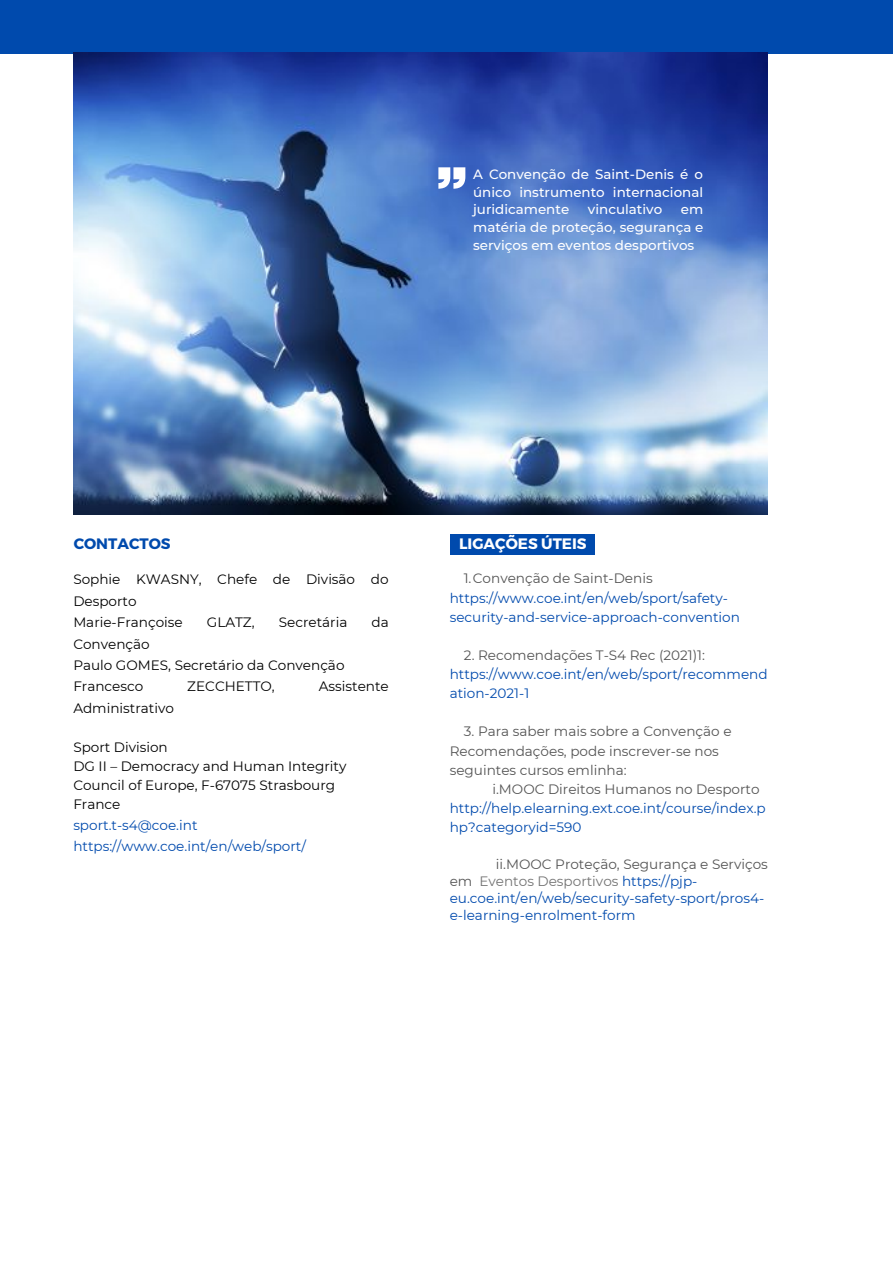
<style>
.page{position:relative;width:893px;height:1264px;background:#fff}
.page>*{position:absolute;margin:0;border:0;box-sizing:border-box;transform-origin:0 0}
.t1{font:700 15.15px "Montserrat";color:#fff}
.t2{font:700 15.15px "Montserrat";color:#004aad}
.t3{font:13.65px/19px "Montserrat";color:#004aad}
.t4{font:13.65px/21.3px "Montserrat";color:#000}
.t5{font:13.65px/19px "Montserrat";color:#545454}
.t6{font:500 13.35px/17.9px "Montserrat";color:#fff;text-align:justify}
.s1{color:#545454}
.s2{color:#737373}
</style>
<div class="page">
<div style="left:0;top:0;width:892px;height:53px;background:#004aad"></div>
<img style="left:74px;top:52px;width:693px;height:462px">
<div style="left:450px;top:534px;width:144px;height:20px;background:#004aad"></div>
<svg style="left:438px;top:167px;width:27px;height:22px"></svg>
<p class="t6" style="left:473px;top:165px;width:231px">A Convenção de Saint-Denis é o único instrumento internacional juridicamente</p>
<p class="t6" style="left:588px;top:201px;width:76px">vinculativo</p>
<p class="t6" style="left:473px;top:201px;width:232px;text-indent:208px">em matéria de proteção, segurança e serviços em eventos desportivos</p>
<p class="t2" style="left:74px;top:534px;width:98px">CONTACTOS</p>
<p class="t4" style="left:73px;top:569px;width:317px">Sophie KWASNY, Chefe de Divisão do<br>Desporto</p>
<p class="t4" style="left:73px;top:611px;width:111px">Marie-Françoise</p>
<p class="t4" style="left:207px;top:611px;width:49px">GLATZ,</p>
<p class="t4" style="left:279px;top:611px;width:70px">Secretária</p>
<p class="t4" style="left:371px;top:611px;width:19px">da</p>
<p class="t4" style="left:73px;top:633px;width:78px">Convenção</p>
<p class="t4" style="left:73px;top:654px;width:273px">Paulo GOMES, Secretário da Convenção</p>
<p class="t4" style="left:73px;top:675px;width:71px">Francesco</p>
<p class="t4" style="left:187px;top:675px;width:89px">ZECCHETTO,</p>
<p class="t4" style="left:319px;top:675px;width:71px">Assistente</p>
<p class="t4" style="left:73px;top:697px;width:102px">Administrativo</p>
<p class="t4" style="left:73px;top:736px;width:96px">Sport Division</p>
<p class="t4" style="left:73px;top:755px;width:274px">DG II – Democracy and Human Integrity</p>
<p class="t4" style="left:73px;top:774px;width:263px">Council of Europe, F-67075 Strasbourg</p>
<p class="t4" style="left:73px;top:793px;width:49px">France</p>
<p class="t3" style="left:73px;top:815px;width:126px">sport.t-s4@coe.int</p>
<p class="t3" style="left:73px;top:836px;width:234px">https://www.coe.int/en/web/sport/</p>
<p class="t1" style="left:459px;top:534px;width:129px">LIGAÇÕES ÚTEIS</p>
<p class="t5" style="left:463px;top:569px;width:190px">1.Convenção de Saint-Denis</p>
<p class="t3" style="left:449px;top:588px;width:292px">https://www.coe.int/en/web/sport/safety&shy;security-and-service-approach-convention</p>
<p class="t5" style="left:464px;top:645px;width:242px">2. Recomendações T-S4 Rec (2021)1:</p>
<p class="t3" style="left:449px;top:664px;width:319px">https://www.coe.int/en/web/sport/recommend ation-2021-1</p>
<p class="t5" style="left:449px;top:722px;width:283px;text-indent:14px">3. Para saber mais sobre a Convenção e<br>Recomendações, pode inscrever-se nos seguintes cursos emlinha:</p>
<p class="t3" style="left:449px;top:779px;width:317px;text-indent:43px"><span class="s1">i.MOOC Direitos Humanos no Desporto </span>http://help.elearning.ext.coe.int/course/index.p hp?categoryid=590</p>
<p class="t3" style="left:449px;top:855px;width:319px;line-height:16.8px;text-indent:46px"><span class="s1">ii.MOOC Proteção, Segurança e Serviços em</span> <span class="s2">Eventos Desportivos</span> https://pjp&shy;eu.coe.int/en/web/security-safety-sport/pros4- e-learning-enrolment-form</p>
</div>
